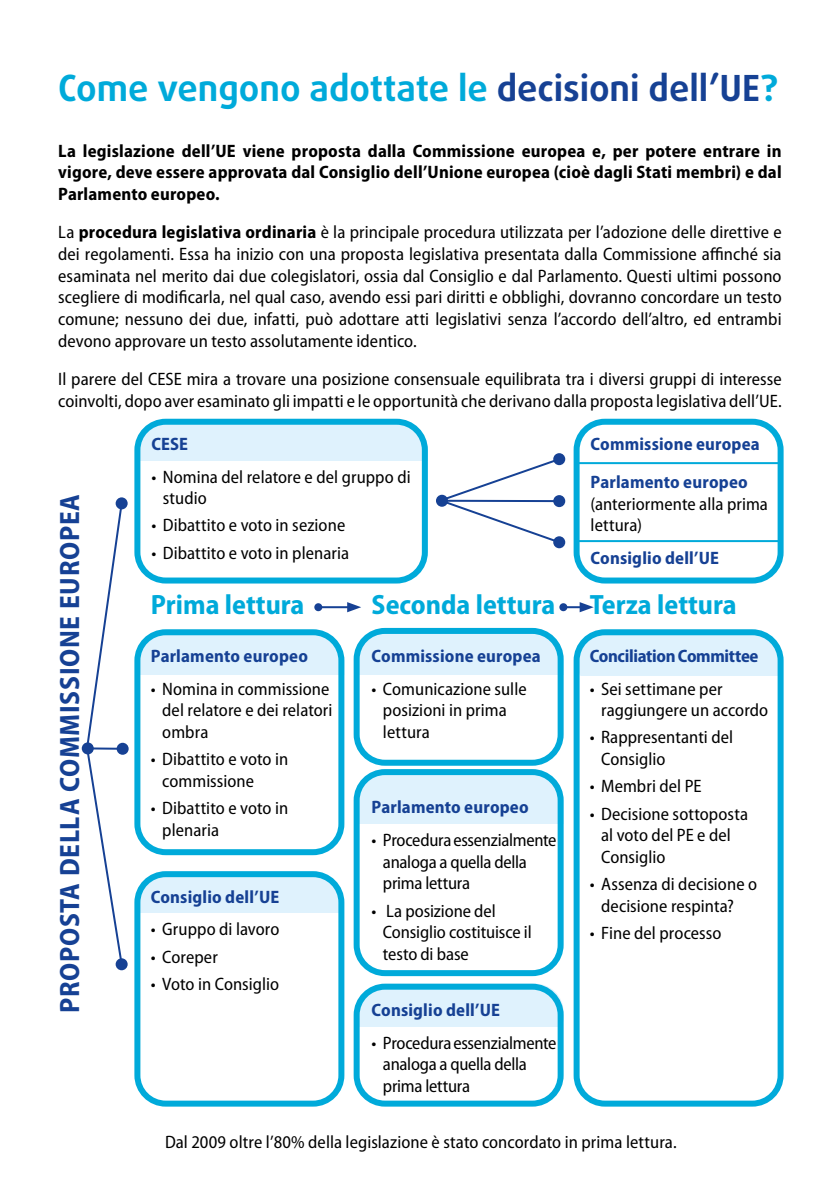
<style>
.page{position:relative;width:840px;height:1191px;background:#fff}
.page>*{position:absolute;margin:0;border:0;box-sizing:border-box;transform-origin:0 0}
.T1{font:700 36px "Daxline Pro";color:#00aada}
.t1{font:700 semi-condensed 28px "Myriad Pro";color:#00aada}
.Body{font:700 semi-condensed 28px "Myriad Pro";letter-spacing:.025em;color:#164194}
.Body-2{font:semi-condensed 18px/21.6px "Myriad Pro";letter-spacing:.005em;color:#000}
.Body-3{font:700 semi-condensed 18px/21.6px "Myriad Pro";letter-spacing:.01em;color:#000;text-align:justify}
.Body-4{font:700 semi-condensed 18px "Myriad Pro";letter-spacing:.01em;color:#164194}
.Body-5{font:semi-condensed 18px/21.6px "Myriad Pro";letter-spacing:-.015em;color:#000}
.Body-6{font:700 semi-condensed 18px "Myriad Pro";letter-spacing:-.02em;color:#164194}
.s1{color:#164194}
.s2{font-weight:700}
</style>
<div class="page">
<div style="left:137px;top:632px;width:207px;height:201px;background:#dff2fd;border-radius:28px"></div>
<div style="left:356px;top:631px;width:207px;height:101px;background:#dff2fd;border-radius:28px"></div>
<div style="left:138px;top:873px;width:205px;height:146px;background:#dff2fd;border-radius:28px"></div>
<div style="left:138px;top:421px;width:289px;height:138px;background:#dff2fd;border-radius:28px"></div>
<div style="left:356px;top:983px;width:207px;height:62px;background:#dff2fd;border-radius:28px"></div>
<div style="left:356px;top:772px;width:207px;height:155px;background:#dff2fd;border-radius:28px"></div>
<div style="left:576px;top:632px;width:205px;height:58px;background:#dff2fd;border-radius:28px"></div>
<div style="left:125px;top:675px;width:221px;height:172px;background:#fff"></div>
<div style="left:125px;top:462px;width:325px;height:107px;background:#fff"></div>
<div style="left:125px;top:913px;width:221px;height:138px;background:#fff"></div>
<div style="left:347px;top:675px;width:226px;height:90px;background:#fff"></div>
<div style="left:347px;top:824px;width:220px;height:117px;background:#fff"></div>
<div style="left:347px;top:1027px;width:226px;height:57px;background:#fff"></div>
<div style="left:567px;top:675px;width:219px;height:400px;background:#fff"></div>
<hr style="left:576px;top:462px;width:204px;height:2px;background:#00aada">
<hr style="left:576px;top:540px;width:204px;height:2px;background:#00aada">
<div style="left:134px;top:629px;width:210px;height:226px;border:6px solid #00aada;border-radius:28px"></div>
<div style="left:134px;top:871px;width:210px;height:235px;border:6px solid #00aada;border-radius:28px"></div>
<div style="left:134px;top:419px;width:293px;height:164px;border:6px solid #00aada;border-radius:28px"></div>
<div style="left:573px;top:419px;width:210px;height:164px;border:6px solid #00aada;border-radius:28px"></div>
<div style="left:353px;top:628px;width:210px;height:137px;border:6px solid #00aada;border-radius:28px"></div>
<div style="left:353px;top:983px;width:210px;height:123px;border:6px solid #00aada;border-radius:28px"></div>
<div style="left:353px;top:769px;width:210px;height:207px;border:6px solid #00aada;border-radius:28px"></div>
<div style="left:573px;top:629px;width:210px;height:477px;border:6px solid #00aada;border-radius:28px"></div>
<div style="left:116px;top:958px;width:12px;height:12px;background:#164194;border-radius:50%"></div>
<svg style="left:85px;top:501px;width:39px;height:465px"></svg>
<div style="left:116px;top:497px;width:12px;height:12px;background:#164194;border-radius:50%"></div>
<hr style="left:88px;top:747px;width:35px;height:2px;background:#164194">
<div style="left:82px;top:742px;width:12px;height:12px;background:#164194;border-radius:50%"></div>
<div style="left:117px;top:743px;width:12px;height:12px;background:#164194;border-radius:50%"></div>
<svg style="left:435px;top:495px;width:12px;height:12px"></svg>
<div style="left:553px;top:495px;width:12px;height:12px;background:#164194;border-radius:50%"></div>
<div style="left:553px;top:453px;width:12px;height:12px;background:#164194;border-radius:50%"></div>
<svg style="left:439px;top:456px;width:122px;height:89px"></svg>
<div style="left:553px;top:536px;width:12px;height:12px;background:#164194;border-radius:50%"></div>
<hr style="left:318px;top:606px;width:32px;height:2px;background:#164194">
<div style="left:314px;top:603px;width:8px;height:8px;background:#164194;border-radius:50%"></div>
<svg style="left:347px;top:602px;width:14px;height:10px"></svg>
<div style="left:559px;top:603px;width:8px;height:8px;background:#164194;border-radius:50%"></div>
<svg style="left:563px;top:602px;width:30px;height:10px"></svg>
<h1 class="T1" style="left:58px;top:64px;width:721px">Come vengono adottate le <span class="s1">decisioni dell’UE</span>?</h1>
<p class="Body-3" style="left:58px;top:140px;width:724px">La legislazione dell’UE viene proposta dalla Commissione europea e, per potere entrare in vigore, deve essere approvata dal Consiglio dell’Unione europea (cioè dagli Stati membri) e dal Parlamento europeo.</p>
<p class="Body-2" style="left:58px;top:222px;width:724px;text-align:justify">La <span class="s2">procedura legislativa ordinaria</span> è la principale procedura utilizzata per l’adozione delle direttive e dei regolamenti. Essa ha inizio con una proposta legislativa presentata dalla Commissione affinché sia esaminata nel merito dai due colegislatori, ossia dal Consiglio e dal Parlamento. Questi ultimi possono scegliere di modificarla, nel qual caso, avendo essi pari diritti e obblighi, dovranno concordare un testo comune; nessuno dei due, infatti, può adottare atti legislativi senza l’accordo dell’altro, ed entrambi devono approvare un testo assolutamente identico.</p>
<p class="Body-2" style="left:58px;top:369px;width:724px">Il parere del CESE mira a trovare una posizione consensuale equilibrata tra i diversi gruppi di interesse coinvolti, dopo aver esaminato gli impatti e le opportunità che derivano dalla proposta legislativa dell’UE.</p>
<p class="Body" style="left:54px;top:1013px;width:520px;rotate:-90deg">PROPOSTA DELLA COMMISSIONE EUROPEA</p>
<p class="Body-4" style="left:151px;top:433px;width:38px">CESE</p>
<p class="Body-2" style="left:163px;top:466px;width:249px;text-indent:-11px">• Nomina del relatore e del gruppo di studio</p>
<p class="Body-2" style="left:151px;top:515px;width:195px">• Dibattito e voto in sezione</p>
<p class="Body-2" style="left:151px;top:542px;width:199px">• Dibattito e voto in plenaria</p>
<p class="t1" style="left:151px;top:589px;width:155px">Prima lettura</p>
<p class="Body-4" style="left:151px;top:645px;width:158px">Parlamento europeo</p>
<p class="Body-2" style="left:162px;top:678px;width:172px;text-indent:-11px">• Nomina in commissione del relatore e dei relatori ombra</p>
<p class="Body-2" style="left:162px;top:748px;width:127px;text-indent:-11px">• Dibattito e voto in commissione</p>
<p class="Body-2" style="left:162px;top:797px;width:127px;text-indent:-11px">• Dibattito e voto in plenaria</p>
<p class="Body-4" style="left:151px;top:886px;width:130px">Consiglio dell’UE</p>
<p class="Body-2" style="left:151px;top:919px;width:130px">• Gruppo di lavoro</p>
<p class="Body-2" style="left:151px;top:946px;width:68px">• Coreper</p>
<p class="Body-2" style="left:151px;top:973px;width:130px">• Voto in Consiglio</p>
<p class="t1" style="left:371px;top:589px;width:185px">Seconda lettura</p>
<p class="Body-4" style="left:371px;top:645px;width:171px">Commissione europea</p>
<p class="Body-2" style="left:383px;top:678px;width:145px;text-indent:-11px">• Comunicazione sulle posizioni in prima lettura</p>
<p class="Body-4" style="left:371px;top:797px;width:158px">Parlamento europeo</p>
<p class="Body-5" style="left:383px;top:829px;width:175px;text-indent:-11px">• Procedura essenzialmente analoga a quella della prima lettura</p>
<p class="Body-2" style="left:383px;top:900px;width:150px;text-indent:-11px">• La posizione del<br>Consiglio costituisce il testo di base</p>
<p class="Body-4" style="left:371px;top:999px;width:130px">Consiglio dell’UE</p>
<p class="Body-5" style="left:383px;top:1032px;width:175px;text-indent:-11px">• Procedura essenzialmente analoga a quella della prima lettura</p>
<p class="Body-4" style="left:590px;top:433px;width:171px">Commissione europea</p>
<p class="Body-4" style="left:590px;top:472px;width:158px">Parlamento europeo</p>
<p class="Body-2" style="left:590px;top:493px;width:179px">(anteriormente alla prima lettura)</p>
<p class="Body-4" style="left:590px;top:548px;width:130px">Consiglio dell’UE</p>
<p class="t1" style="left:589px;top:589px;width:148px">Terza lettura</p>
<p class="Body-6" style="left:589px;top:645px;width:170px">Conciliation Committee</p>
<p class="Body-2" style="left:600px;top:678px;width:168px;text-indent:-11px">• Sei settimane per raggiungere un accordo</p>
<p class="Body-2" style="left:600px;top:727px;width:133px;text-indent:-11px">• Rappresentanti del<br>Consiglio</p>
<p class="Body-2" style="left:589px;top:776px;width:113px">• Membri del PE</p>
<p class="Body-2" style="left:600px;top:803px;width:148px;text-indent:-11px">• Decisione sottoposta al voto del PE e del<br>Consiglio</p>
<p class="Body-2" style="left:600px;top:873px;width:157px;text-indent:-11px">• Assenza di decisione o decisione respinta?</p>
<p class="Body-2" style="left:589px;top:922px;width:133px">• Fine del processo</p>
<p class="Body-2" style="left:165px;top:1131px;width:513px">Dal 2009 oltre l’80% della legislazione è stato concordato in prima lettura.</p>
</div>
